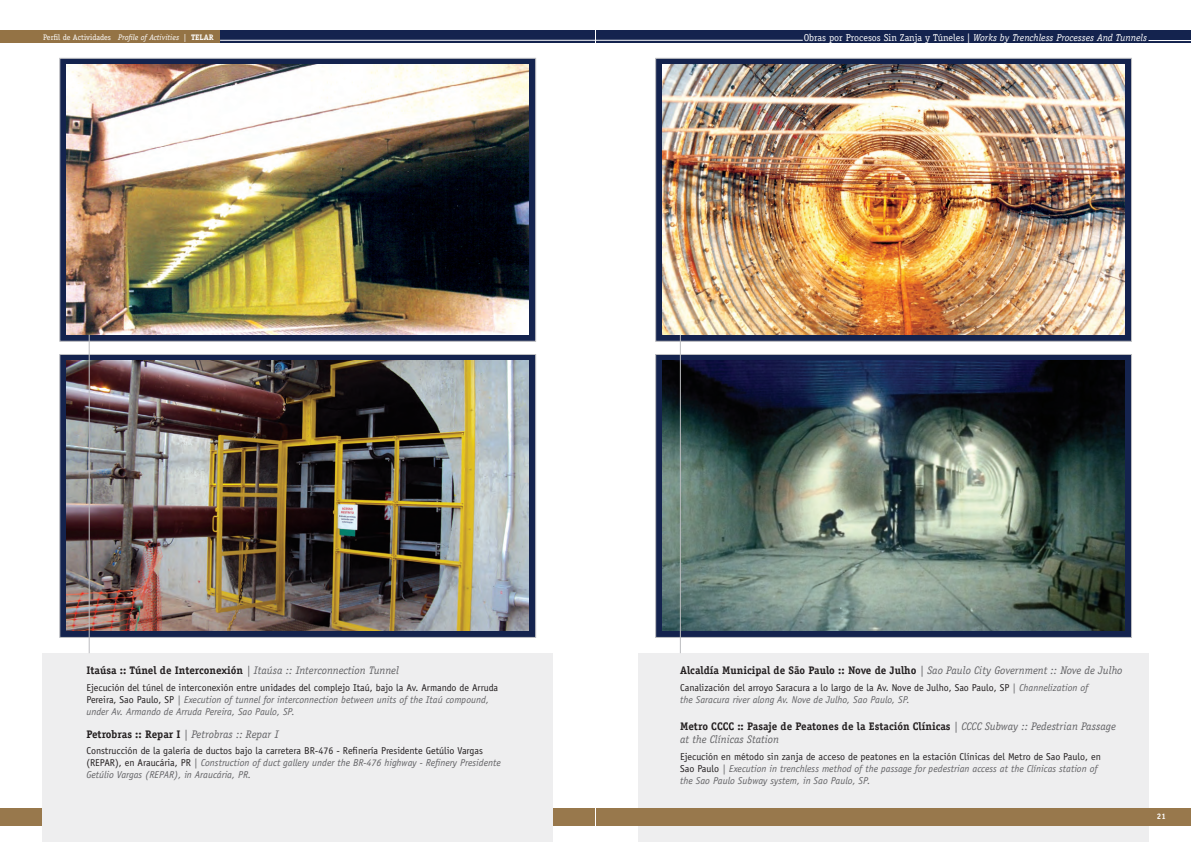
<style>
.page{position:relative;width:1191px;height:842px;background:#fff}
.page>*{position:absolute;margin:0;border:0;box-sizing:border-box;transform-origin:0 0}
.t1{font:italic 11px/13.2px "Officina Serif Std";color:#636366}
.t2{font:700 11px "Officina Serif Std";color:#231f20}
.t3{font:italic 10px/12px "Officina Sans Std";color:#636366}
.t4{font:10px/12px "Officina Sans Std";color:#231f20}
.t5{font:italic 10px "Officina Serif Std";color:#fff}
.t6{font:8px "Officina Serif Std";color:#fff}
.t7{font:700 8px "Officina Serif Std";color:#fff}
.s1{font-style:italic}
.s2{font-weight:700}
.s3{font-style:normal}
.s4{font-weight:700;font-style:normal;color:#231f20}
.s5{font-style:normal;color:#231f20}
.s6{font-style:italic;color:#636366}
.s7{font-weight:400;font-style:italic;color:#636366}
</style>
<div class="page">
<div style="left:596px;top:808px;width:595px;height:18px;background:#98784c"></div>
<div style="left:0;top:808px;width:595px;height:18px;background:#98784c"></div>
<div style="left:146px;top:30px;width:449px;height:13px;background:#14234e"></div>
<div style="left:596px;top:30px;width:595px;height:13px;background:#14234e"></div>
<div style="left:0;top:30px;width:220px;height:13px;background:#947345"></div>
<hr style="left:220px;top:40px;width:375px;height:1px;background:#fff">
<div style="left:638px;top:653px;width:510px;height:155px;background:#eeeeef"></div>
<div style="left:638px;top:826px;width:510px;height:16px;background:#eeeeef"></div>
<div style="left:43px;top:653px;width:510px;height:189px;background:#eeeeef"></div>
<hr style="left:595px;top:40px;width:207px;height:1px;background:#fff">
<hr style="left:1148px;top:40px;width:43px;height:1px;background:#fff">
<div style="left:60px;top:58px;width:476px;height:283px;background:#14234e;border:1px solid #bcbdc0"></div>
<div style="left:655px;top:58px;width:476px;height:283px;background:#14234e;border:1px solid #bcbdc0"></div>
<div style="left:60px;top:354px;width:476px;height:284px;background:#14234e;border:1px solid #bcbdc0"></div>
<div style="left:655px;top:354px;width:476px;height:284px;background:#14234e;border:1px solid #bcbdc0"></div>
<img style="left:67px;top:65px;width:462px;height:270px">
<img style="left:662px;top:65px;width:462px;height:270px">
<img style="left:67px;top:361px;width:462px;height:270px">
<img style="left:662px;top:361px;width:462px;height:270px">
<hr style="left:680px;top:335px;width:1px;height:318px;background:#bcbdc0">
<hr style="left:89px;top:335px;width:1px;height:318px;background:#bcbdc0">
<p class="t6" style="left:43px;top:32px;width:172px">Perfil de Actividades <span class="s1">Profile of Activities</span> | <span class="s2">TELAR</span></p>
<p class="t5" style="left:803px;top:32px;width:345px"><span class="s3">Obras por Procesos Sin Zanja y Túneles |</span> Works by Trenchless Processes And Tunnels</p>
<p class="t1" style="left:86px;top:664px;width:314px"><span class="s4">Itaúsa :: Túnel de Interconexión</span> | Itaúsa :: Interconnection Tunnel</p>
<p class="t3" style="left:86px;top:681px;width:413px"><span class="s5">Ejecución del túnel de interconexión entre unidades del complejo Itaú, bajo la Av. Armando de Arruda<br>Pereira, Sao Paulo, SP</span> | Execution of tunnel for interconnection between units of the Itaú compound, under Av. Armando de Arruda Pereira, Sao Paulo, SP.</p>
<p class="t1" style="left:86px;top:727px;width:194px"><span class="s4">Petrobras :: Repar I</span> | Petrobras :: Repar I</p>
<p class="t4" style="left:86px;top:744px;width:416px">Construcción de la galería de ductos bajo la carretera BR-476 - Refinería Presidente Getúlio Vargas (REPAR), en Araucária, PR <span class="s6">| Construction of duct gallery under the BR-476 highway - Refinery Presidente<br>Getúlio Vargas (REPAR), in Araucária, PR.</span></p>
<p class="t2" style="left:680px;top:664px;width:444px">Alcaldía Municipal de São Paulo :: Nove de Julho <span class="s7">| Sao Paulo City Government :: Nove de Julho</span></p>
<p class="t4" style="left:680px;top:681px;width:409px">Canalización del arroyo Saracura a lo largo de la Av. Nove de Julho, Sao Paulo, SP <span class="s6">| Channelization of the Saracura river along Av. Nove de Julho, Sao Paulo, SP.</span></p>
<p class="t1" style="left:680px;top:719px;width:437px"><span class="s4">Metro CCCC :: Pasaje de Peatones de la Estación Clínicas</span> | CCCC Subway :: Pedestrian Passage at the Clínicas Station</p>
<p class="t3" style="left:680px;top:750px;width:422px"><span class="s5">Ejecución en método sin zanja de acceso de peatones en la estación Clínicas del Metro de Sao Paulo, en<br>Sao Paulo</span> | Execution in trenchless method of the passage for pedestrian access at the Clínicas station of the Sao Paulo Subway system, in Sao Paulo, SP.</p>
<p class="t7" style="left:1157px;top:812px;width:10px">21</p>
</div>
